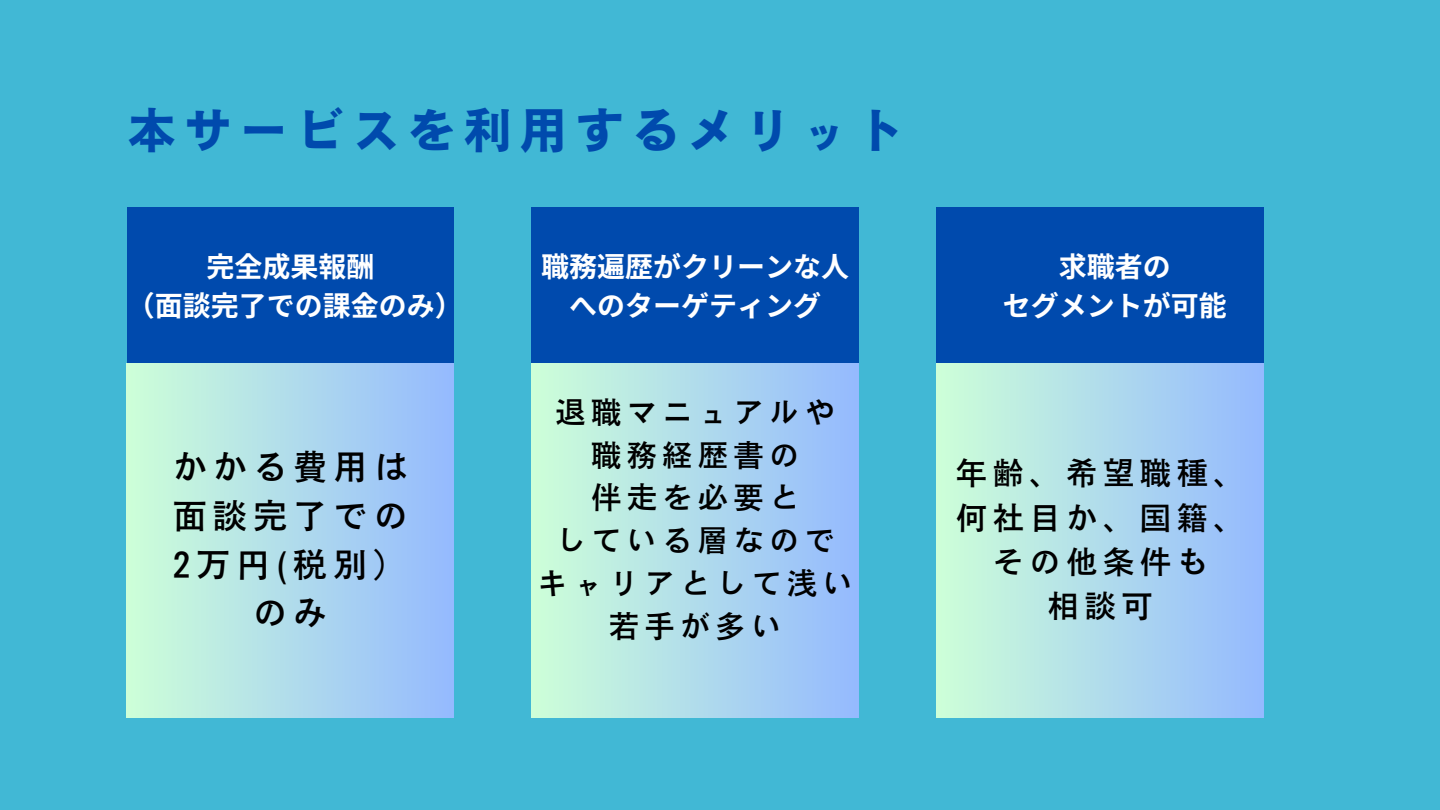
<style>
.page{position:relative;width:1440px;height:810px;background:#41b8d5}
.page>*{position:absolute;margin:0;border:0;box-sizing:border-box;transform-origin:0 0}
.t1{font:50px "Motoya Gothic Std W6";letter-spacing:.12em;color:#004aad}
.t2{font:35px/48.8px "Motoya Gothic Std W4";letter-spacing:.15em;color:#000;text-align:center}
.t3{font:32px/44.2px "Motoya Gothic Std W4";letter-spacing:.15em;color:#000;text-align:center}
.t4{font:31px/42.8px "Motoya Gothic Std W4";letter-spacing:.15em;color:#000;text-align:center}
.t5{font:700 28px/39px "Noto Sans JP";color:#fff;text-align:center}
</style>
<div class="page">
<div style="left:127px;top:208px;width:327px;height:155px;background:#004aad"></div>
<div style="left:532px;top:208px;width:327px;height:155px;background:#004aad"></div>
<div style="left:937px;top:208px;width:327px;height:155px;background:#004aad"></div>
<div style="left:127px;top:363px;width:327px;height:355px;background:linear-gradient(to right,#cdffd8,#94b9ff)"></div>
<div style="left:532px;top:363px;width:327px;height:355px;background:linear-gradient(to right,#cdffd8,#94b9ff)"></div>
<div style="left:937px;top:363px;width:327px;height:355px;background:linear-gradient(to right,#cdffd8,#94b9ff)"></div>
<h1 class="t1" style="left:127px;top:105px;width:779px">本サービスを利用するメリット</h1>
<p class="t5" style="left:206px;top:246px;width:169px">完全成果報酬</p>
<p class="t5" style="left:127px;top:285px;width:337px">（面談完了での課金のみ）</p>
<p class="t2" style="left:172px;top:443px;width:238px">かかる費用は面談完了での<br>2万円(税別）のみ</p>
<p class="t5" style="left:541px;top:246px;width:308px">職務遍歴がクリーンな人へのターゲティング</p>
<p class="t5" style="left:1059px;top:246px;width:113px">求職者の</p>
<h2 class="t5" style="left:1003px;top:285px;width:225px">セグメントが可能</h2>
<p class="t4" style="left:555px;top:391px;width:282px">退職マニュアルや</p>
<h2 class="t4" style="left:591px;top:434px;width:211px">職務経歴書の</h2>
<p class="t4" style="left:591px;top:476px;width:211px">伴走を必要と</p>
<p class="t4" style="left:555px;top:519px;width:282px">している層なので</p>
<p class="t4" style="left:537px;top:562px;width:318px">キャリアとして浅い若手が多い</p>
<p class="t3" style="left:956px;top:451px;width:291px">年齢、希望職種、何社目か、国籍、その他条件も<br>相談可</p>
</div>
